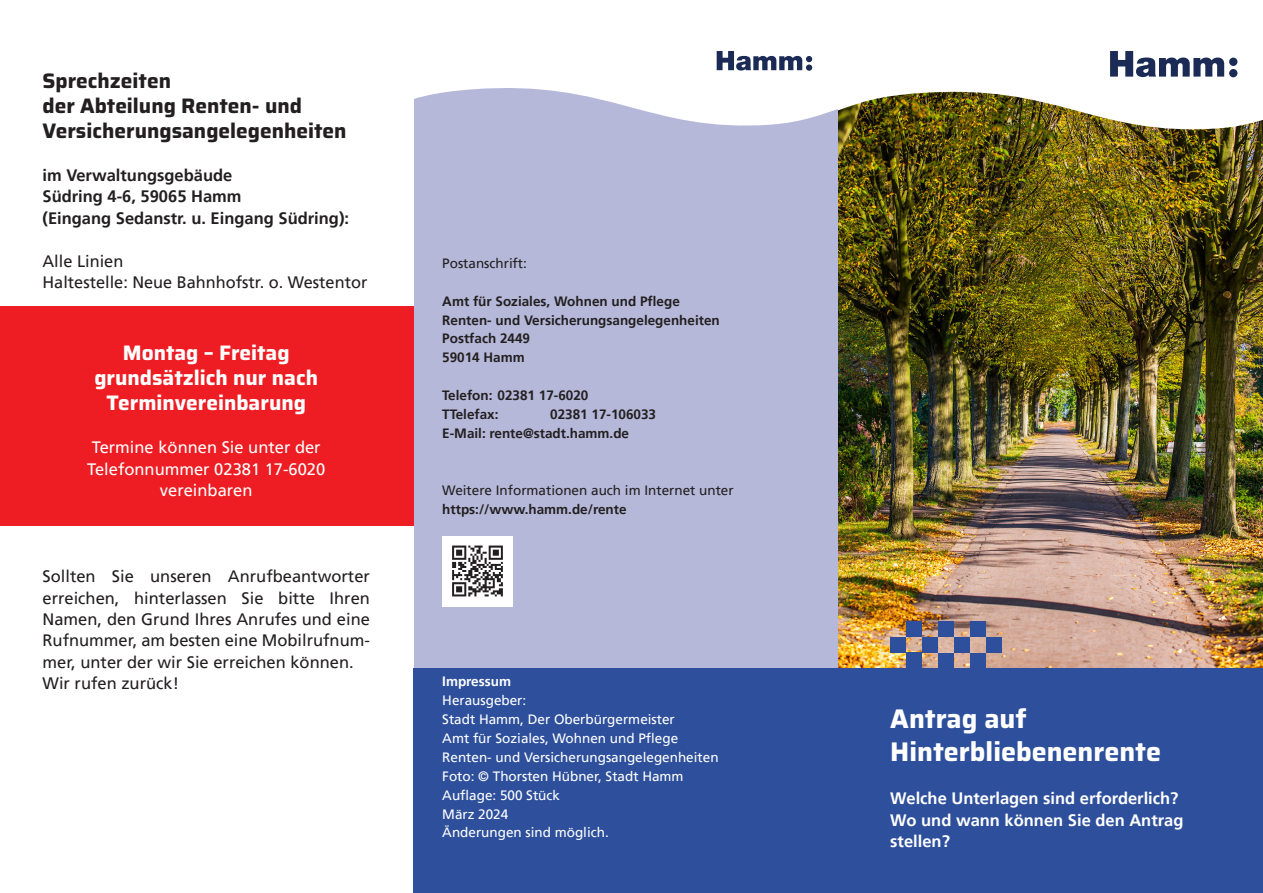
<style>
.page{position:relative;width:1263px;height:893px;background:#fff}
.page>*{position:absolute;margin:0;border:0;box-sizing:border-box;transform-origin:0 0}
.t1{font:700 27px/33px "Saira";color:#fff}
.t2{font:700 21px/25.2px "Saira";color:#231f20}
.t3{font:700 21px/25.2px "Saira";color:#fff;text-align:center}
.t4{font:16.5px/21.5px "Frutiger LT Pro";color:#231f20}
.t5{font:700 16.5px/21.5px "Frutiger LT Pro";color:#231f20}
.t6{font:700 16.5px/21.5px "Frutiger LT Pro";color:#fff}
.t7{font:16.5px/21.5px "Frutiger LT Pro";color:#fff;text-align:center}
.t8{font:13.5px/18.9px "Frutiger LT Pro";color:#fff}
.t9{font:700 13.5px/18.9px "Frutiger LT Pro";color:#231f20}
.t10{font:13.5px "Frutiger LT Pro";color:#231f20}
.t11{font:700 13.5px "Frutiger LT Pro";color:#fff}
</style>
<div class="page">
<img style="left:838px;top:137px;width:425px;height:531px">
<div style="left:414px;top:62px;width:424px;height:606px;background:#b5b8d9"></div>
<div style="left:413px;top:668px;width:425px;height:225px;background:#2e509c"></div>
<img style="left:442px;top:536px;width:70px;height:70px">
<svg style="left:414px;top:51px;width:424px;height:75px;fill:#fff"></svg>
<div style="left:0;top:306px;width:414px;height:220px;background:#ee1d23"></div>
<svg style="left:717px;top:51px;width:95px;height:20px"></svg>
<img style="left:838px;top:57px;width:425px;height:80px">
<div style="left:838px;top:668px;width:425px;height:225px;background:#2e509c"></div>
<div style="left:906px;top:621px;width:16px;height:16px;background:#2e509c"></div>
<div style="left:890px;top:637px;width:16px;height:15px;background:#2e509c"></div>
<div style="left:906px;top:652px;width:16px;height:16px;background:#2e509c"></div>
<div style="left:938px;top:621px;width:16px;height:16px;background:#2e509c"></div>
<div style="left:922px;top:636px;width:16px;height:16px;background:#2e509c"></div>
<div style="left:938px;top:652px;width:16px;height:16px;background:#2e509c"></div>
<div style="left:970px;top:621px;width:16px;height:16px;background:#2e509c"></div>
<div style="left:954px;top:636px;width:16px;height:16px;background:#2e509c"></div>
<div style="left:970px;top:652px;width:16px;height:16px;background:#2e509c"></div>
<div style="left:986px;top:636px;width:16px;height:16px;background:#2e509c"></div>
<svg style="left:1110px;top:51px;width:114px;height:26px"></svg>
<div style="left:1229px;top:58px;width:8px;height:8px;background:#1b2b55;border-radius:50%"></div>
<div style="left:1229px;top:69px;width:8px;height:8px;background:#1b2b55;border-radius:50%"></div>
<p class="t2" style="left:43px;top:68px;width:306px">Sprechzeiten<br>der Abteilung Renten- und<br>Versicherungsangelegenheiten</p>
<p class="t5" style="left:43px;top:164px;width:308px">im Verwaltungsgebäude<br>Südring 4-6, 59065 Hamm<br>(Eingang Sedanstr. u. Eingang Südring):</p>
<p class="t4" style="left:43px;top:250px;width:326px">Alle Linien<br>Haltestelle: Neue Bahnhofstr. o. Westentor</p>
<p class="t3" style="left:94px;top:340px;width:225px">Montag – Freitag grundsätzlich nur nach<br>Terminvereinbarung</p>
<p class="t7" style="left:87px;top:437px;width:240px">Termine können Sie unter der<br>Telefonnummer 02381 17-6020 vereinbaren</p>
<p class="t4" style="left:43px;top:566px;width:329px">Sollten Sie unseren Anrufbeantworter erreichen, hinterlassen Sie bitte Ihren Namen, den Grund Ihres Anrufes und eine Rufnummer, am besten eine Mobilrufnum&shy;mer, unter der wir Sie erreichen können.<br>Wir rufen zurück!</p>
<p class="t10" style="left:442px;top:255px;width:86px">Postanschrift:</p>
<p class="t9" style="left:442px;top:291px;width:279px">Amt für Soziales, Wohnen und Pflege<br>Renten- und Versicherungsangelegenheiten<br>Postfach 2449<br>59014 Hamm</p>
<p class="t9" style="left:442px;top:386px;width:148px">Telefon: 02381 17-6020<br>TTelefax:</p>
<p class="t9" style="left:442px;top:405px;width:215px;text-indent:108px">02381 17-106033<br>E-Mail: rente@stadt.hamm.de</p>
<p class="t10" style="left:442px;top:482px;width:293px">Weitere Informationen auch im Internet unter</p>
<p class="t9" style="left:442px;top:499px;width:186px">https://www.hamm.de/rente</p>
<p class="t11" style="left:442px;top:673px;width:70px">Impressum</p>
<p class="t8" style="left:442px;top:691px;width:278px">Herausgeber:<br>Stadt Hamm, Der Oberbürgermeister<br>Amt für Soziales, Wohnen und Pflege<br>Renten- und Versicherungsangelegenheiten<br>Foto: © Thorsten Hübner, Stadt Hamm<br>Auflage: 500 Stück<br>März 2024<br>Änderungen sind möglich.</p>
<h1 class="t1" style="left:890px;top:702px;width:272px">Antrag auf<br>Hinterbliebenenrente</h1>
<p class="t6" style="left:890px;top:788px;width:295px">Welche Unterlagen sind erforderlich?<br>Wo und wann können Sie den Antrag stellen?</p>
</div>
